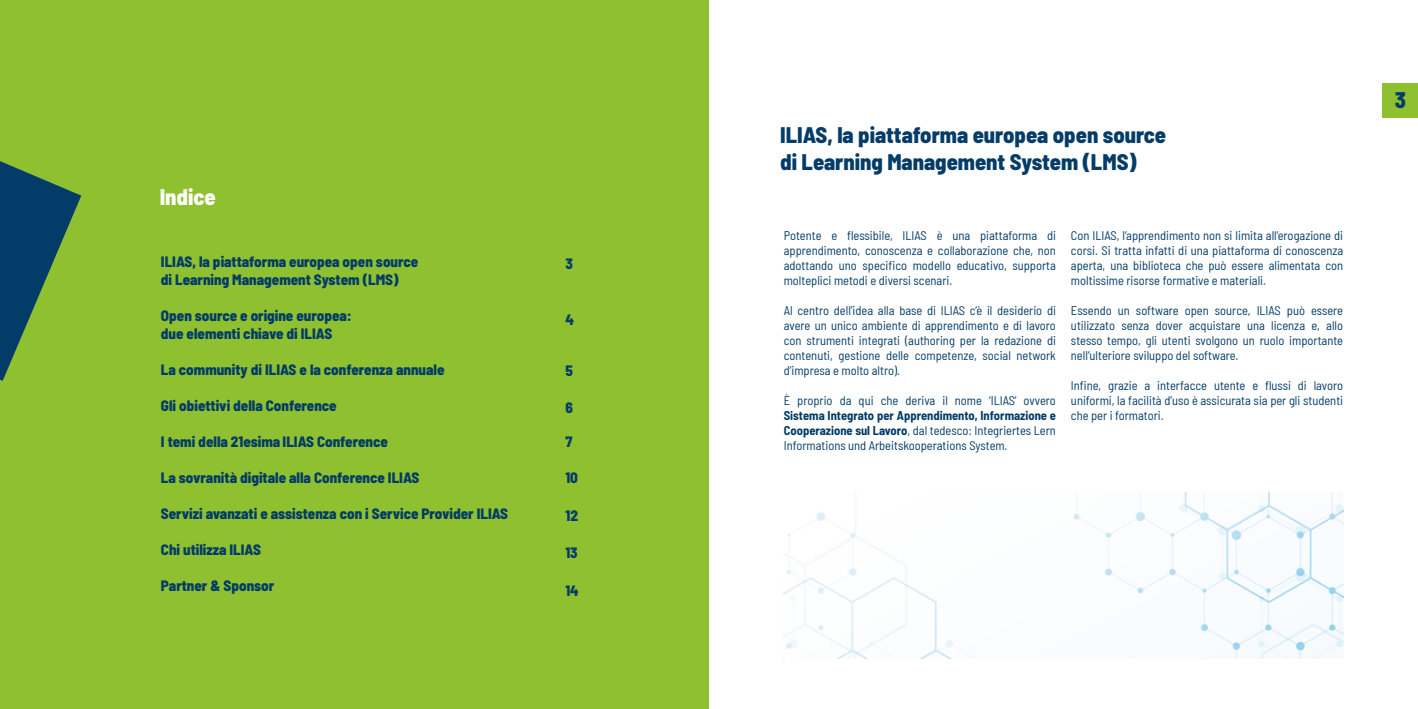
<style>
.page{position:relative;width:1418px;height:709px;background:#fff}
.page>*{position:absolute;margin:0;border:0;box-sizing:border-box;transform-origin:0 0}
.t1{font:800 semi-condensed 22.5px/27px "Barlow";color:#033c68}
.t2{font:800 semi-condensed 22.5px "Barlow";color:#fff}
.t3{font:800 semi-condensed 15px/18px "Barlow";color:#033c68}
.t4{font:semi-condensed 12.5px/15px "Barlow";color:#033c68;text-align:justify}
.s1{font-weight:700}
</style>
<div class="page">
<div style="left:1382px;top:83px;width:35px;height:34px;background:#8fc02f"></div>
<div style="left:0;top:0;width:709px;height:709px;background:#8fc02f"></div>
<svg style="left:0;top:161px;width:81px;height:220px"></svg>
<img style="left:783px;top:493px;width:560px;height:165px">
<h1 class="t2" style="left:160px;top:181px;width:58px">Indice</h1>
<p class="t3" style="left:161px;top:251px;width:259px">ILIAS, la piattaforma europea open source di Learning Management System (LMS)</p>
<p class="t3" style="left:161px;top:305px;width:192px">Open source e origine europea: due elementi chiave di ILIAS</p>
<p class="t3" style="left:161px;top:359px;width:285px">La community di ILIAS e la conferenza annuale</p>
<p class="t3" style="left:161px;top:395px;width:177px">Gli obiettivi della Conference</p>
<p class="t3" style="left:161px;top:431px;width:228px">I temi della 21esima ILIAS Conference</p>
<p class="t3" style="left:161px;top:467px;width:260px">La sovranità digitale alla Conference ILIAS</p>
<p class="t3" style="left:161px;top:503px;width:349px">Servizi avanzati e assistenza con i Service Provider ILIAS</p>
<p class="t3" style="left:161px;top:539px;width:102px">Chi utilizza ILIAS</p>
<p class="t3" style="left:161px;top:575px;width:115px">Partner &amp; Sponsor</p>
<p class="t3" style="left:565px;top:254px;width:9px">3</p>
<p class="t3" style="left:565px;top:310px;width:10px">4</p>
<p class="t3" style="left:565px;top:361px;width:9px">5</p>
<p class="t3" style="left:565px;top:398px;width:9px">6</p>
<p class="t3" style="left:565px;top:432px;width:8px">7</p>
<p class="t3" style="left:565px;top:468px;width:14px">10</p>
<p class="t3" style="left:565px;top:506px;width:14px">12</p>
<p class="t3" style="left:565px;top:542px;width:14px">13</p>
<p class="t3" style="left:565px;top:580px;width:15px">14</p>
<h1 class="t1" style="left:780px;top:120px;width:387px">ILIAS, la piattaforma europea open source di Learning Management System (LMS)</h1>
<p class="t4" style="left:783px;top:227px;width:274px">Potente e flessibile, ILIAS è una piattaforma di apprendimento, conoscenza e collaborazione che, non adottando uno specifico modello educativo, supporta molteplici metodi e diversi scenari.</p>
<p class="t4" style="left:783px;top:302px;width:274px">Al centro dell’idea alla base di ILIAS c’è il desiderio di avere un unico ambiente di apprendimento e di lavoro con strumenti integrati (authoring per la redazione di contenuti, gestione delle competenze, social network d’impresa e molto altro).</p>
<p class="t4" style="left:783px;top:392px;width:274px">È proprio da qui che deriva il nome ‘ILIAS’ ovvero</p>
<p class="t4" style="left:783px;top:407px;width:274px"><span class="s1">Sistema Integrato per Apprendimento, Informazione e Cooperazione sul Lavoro</span>, dal tedesco: Integriertes Lern Informations und Arbeitskooperations System.</p>
<p class="t4" style="left:1070px;top:227px;width:274px">Con ILIAS, l’apprendimento non si limita all’erogazione di corsi. Si tratta infatti di una piattaforma di conoscenza aperta, una biblioteca che può essere alimentata con moltissime risorse formative e materiali.</p>
<p class="t4" style="left:1070px;top:302px;width:274px">Essendo un software open source, ILIAS può essere utilizzato senza dover acquistare una licenza e, allo stesso tempo, gli utenti svolgono un ruolo importante nell’ulteriore sviluppo del software.</p>
<p class="t4" style="left:1070px;top:377px;width:274px">Infine, grazie a interfacce utente e flussi di lavoro uniformi, la facilità d’uso è assicurata sia per gli studenti che per i formatori.</p>
<h1 class="t1" style="left:1394px;top:85px;width:13px">3</h1>
</div>
